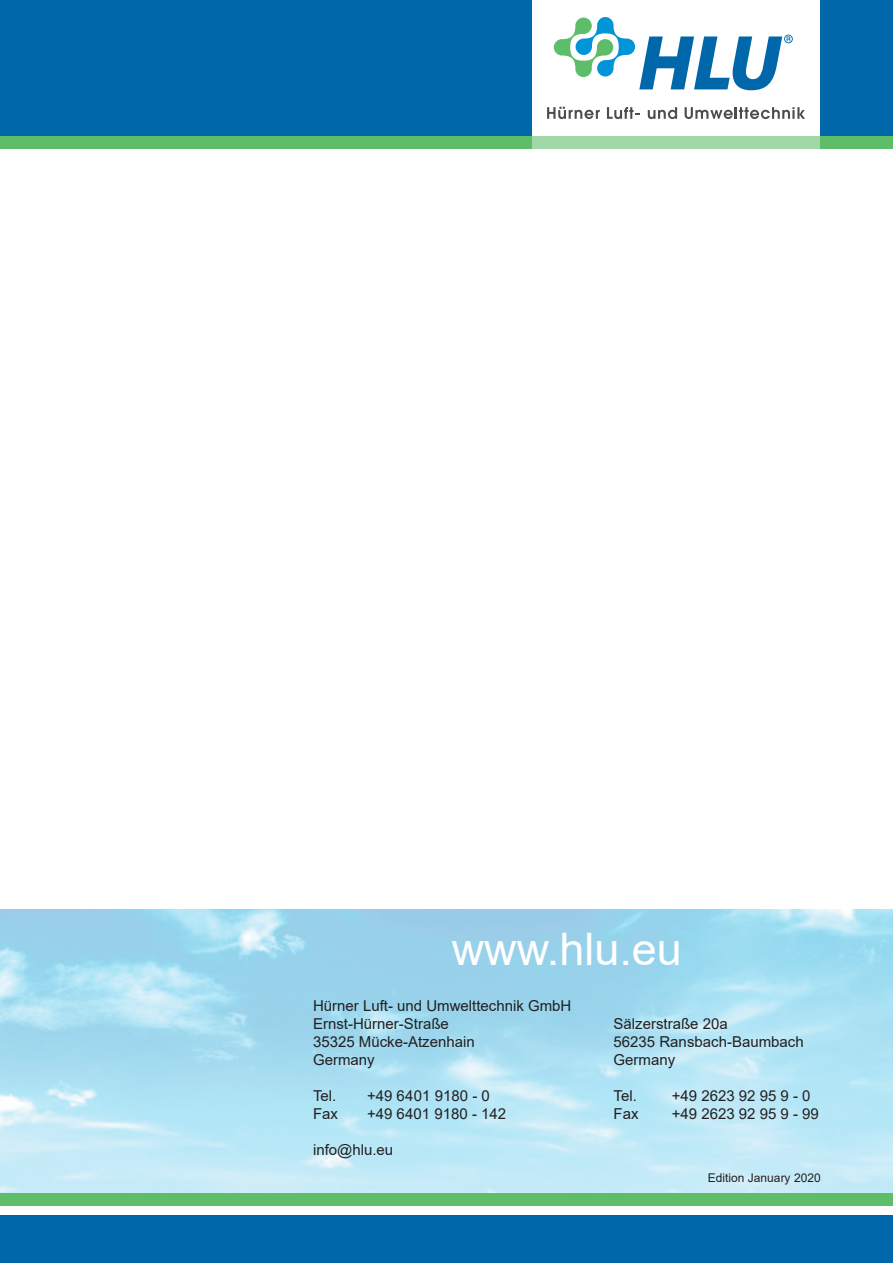
<style>
.page{position:relative;width:893px;height:1263px;background:#fff}
.page>*{position:absolute;margin:0;border:0;box-sizing:border-box;transform-origin:0 0}
.t1{font:45px "Arial";color:#fff}
.t2{font:15px/18px "Arial";color:#231f20}
.t3{font:12px "Arial";color:#231f20}
</style>
<div class="page">
<div style="left:0;top:1193px;width:893px;height:12px;background:#5ebd68"></div>
<div style="left:0;top:1215px;width:893px;height:48px;background:#0067aa"></div>
<div style="left:821px;top:0;width:72px;height:136px;background:#0067aa"></div>
<div style="left:0;top:0;width:531px;height:136px;background:#0067aa"></div>
<div style="left:0;top:136px;width:531px;height:13px;background:#5ebd68"></div>
<div style="left:531px;top:136px;width:290px;height:13px;background:#a2d8a7"></div>
<div style="left:821px;top:136px;width:72px;height:13px;background:#5ebd68"></div>
<svg style="left:547px;top:107px;width:53px;height:12px"></svg>
<svg style="left:607px;top:107px;width:33px;height:12px"></svg>
<svg style="left:648px;top:107px;width:29px;height:12px"></svg>
<svg style="left:685px;top:107px;width:120px;height:12px"></svg>
<svg style="left:554px;top:17px;width:239px;height:73px"></svg>
<h1 class="t1" style="left:452px;top:918px;width:232px">www.hlu.eu</h1>
<p class="t2" style="left:313px;top:996px;width:260px">Hürner Luft- und Umwelttechnik GmbH<br>Ernst-Hürner-Straße<br>35325 Mücke-Atzenhain<br>Germany</p>
<p class="t2" style="left:313px;top:1086px;width:25px">Tel.</p>
<p class="t2" style="left:367px;top:1086px;width:124px">+49 6401 9180 - 0</p>
<p class="t2" style="left:313px;top:1104px;width:27px">Fax</p>
<p class="t2" style="left:367px;top:1104px;width:141px">+49 6401 9180 - 142</p>
<p class="t2" style="left:313px;top:1140px;width:82px">info@hlu.eu</p>
<p class="t2" style="left:614px;top:1014px;width:192px">Sälzerstraße 20a<br>56235 Ransbach-Baumbach<br>Germany</p>
<p class="t2" style="left:614px;top:1086px;width:25px">Tel.</p>
<p class="t2" style="left:672px;top:1086px;width:140px">+49 2623 92 95 9 - 0</p>
<p class="t2" style="left:614px;top:1104px;width:27px">Fax</p>
<p class="t2" style="left:672px;top:1104px;width:149px">+49 2623 92 95 9 - 99</p>
<p class="t3" style="left:708px;top:1170px;width:114px">Edition January 2020</p>
</div>
